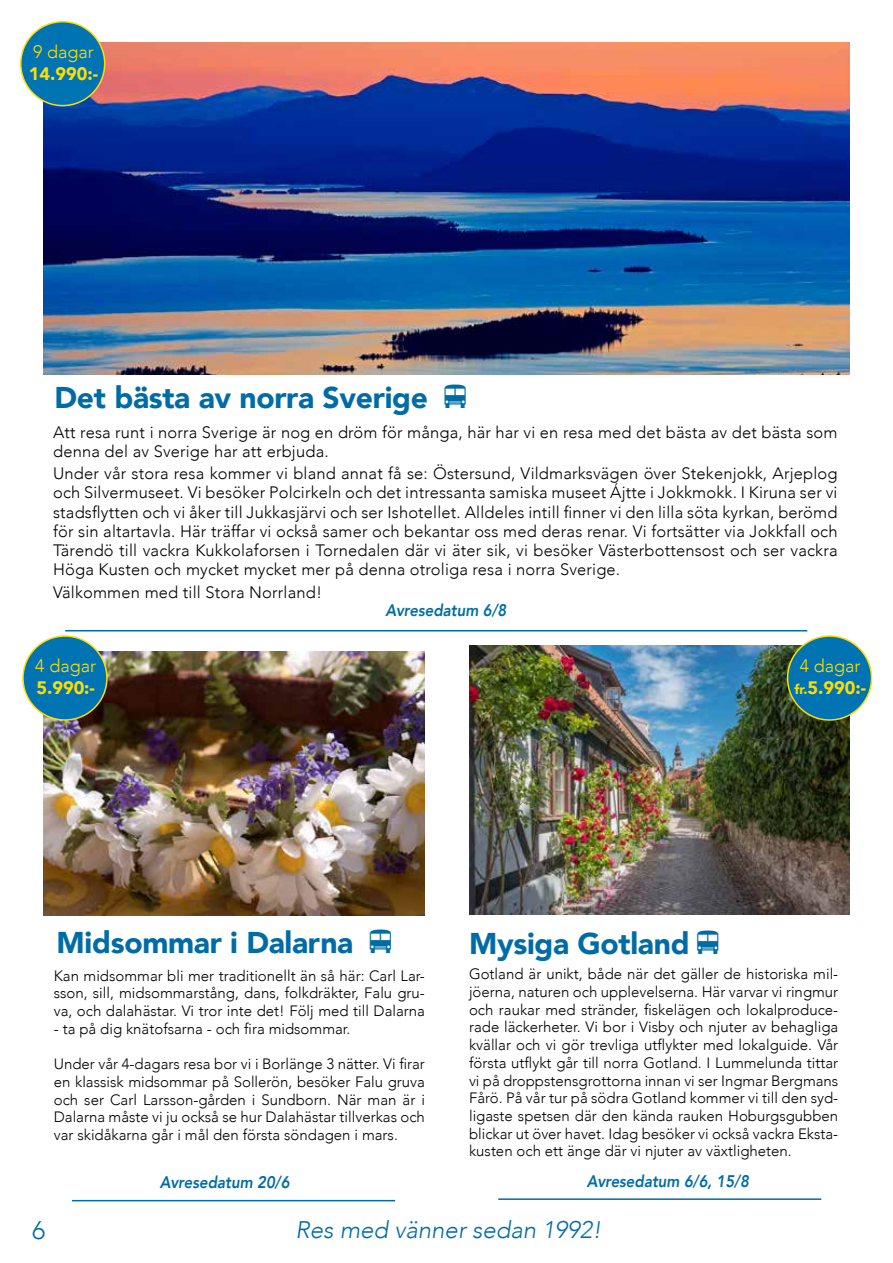
<style>
.page{position:relative;width:893px;height:1263px;background:#fff}
.page>*{position:absolute;margin:0;border:0;box-sizing:border-box;transform-origin:0 0}
.t1{font:900 30px "Avenir";letter-spacing:-.01em;color:#006ca6}
.t2{font:300 25.5px "Avenir";color:#006ca6}
.t3{font:italic 300 24px "Avenir";color:#006ca6}
.t4{font:900 18px/21.6px "Avenir";color:#fd0;text-align:center}
.t5{font:300 18px "Avenir";color:#fd0}
.t6{font:italic 800 16.8px "Avenir";color:#006ca6;scale:.89 1}
.t7{font:300 16.5px/19.2px "Avenir";letter-spacing:.01em;color:#000}
.t8{font:300 15px/17.7px "Avenir";color:#000;text-align:justify}
.s1{font-weight:300}
.s2{font-size:13.5px}
</style>
<div class="page">
<hr style="left:65px;top:630px;width:742px;height:1px;background:#006ca6">
<hr style="left:72px;top:1200px;width:323px;height:1px;background:#006ca6">
<hr style="left:498px;top:1198px;width:323px;height:2px;background:#006ca6">
<img style="left:469px;top:645px;width:380px;height:270px">
<img style="left:43px;top:651px;width:382px;height:265px">
<img style="left:43px;top:43px;width:806px;height:332px">
<div style="left:21px;top:22px;width:84px;height:84px;background:#0074b2;border-radius:50%"></div>
<div style="left:20px;top:21px;width:85px;height:85px;border:2px solid #fd0;border-radius:50%"></div>
<div style="left:23px;top:636px;width:84px;height:84px;background:#0074b2;border-radius:50%"></div>
<div style="left:22px;top:635px;width:86px;height:86px;border:2px solid #fd0;border-radius:50%"></div>
<div style="left:788px;top:636px;width:83px;height:84px;background:#0074b2;border-radius:50%"></div>
<div style="left:787px;top:635px;width:85px;height:86px;border:2px solid #fd0;border-radius:50%"></div>
<p class="t5" style="left:33px;top:41px;width:62px">9 dagar</p>
<p class="t4" style="left:29px;top:62px;width:71px">14.990:-</p>
<h1 class="t1" style="left:55px;top:371px;width:421px">Det bästa av norra Sverige ❖</h1>
<p class="t7" style="left:53px;top:422px;width:786px">Att resa runt i norra Sverige är nog en dröm för många, här har vi en resa med det bästa av det bästa som denna del av Sverige har att erbjuda.</p>
<p class="t7" style="left:53px;top:464px;width:786px;text-align:justify">Under vår stora resa kommer vi bland annat få se: Östersund, Vildmarksvägen över Stekenjokk, Arjeplog och Silvermuseet. Vi besöker Polcirkeln och det intressanta samiska museet Ájtte i Jokkmokk. I Kiruna ser vi stadsflytten och vi åker till Jukkasjärvi och ser Ishotellet. Alldeles intill finner vi den lilla söta kyrkan, berömd för sin altartavla. Här träffar vi också samer och bekantar oss med deras renar. Vi fortsätter via Jokkfall och Tärendö till vackra Kukkolaforsen i Tornedalen där vi äter sik, vi besöker Västerbottensost och ser vackra Höga Kusten och mycket mycket mer på denna otroliga resa i norra Sverige.</p>
<p class="t7" style="left:53px;top:582px;width:270px">Välkommen med till Stora Norrland!</p>
<p class="t5" style="left:35px;top:656px;width:62px">4 dagar</p>
<p class="t4" style="left:36px;top:676px;width:60px">5.990:-</p>
<p class="t6" style="left:386px;top:600px;width:137px">Avresedatum 6/8</p>
<p class="t4" style="left:794px;top:655px;width:73px"><span class="s1">4 dagar </span><span class="s2">fr.</span>5.990:-</p>
<h1 class="t1" style="left:57px;top:917px;width:344px">Midsommar i Dalarna ❖</h1>
<h1 class="t1" style="left:469px;top:918px;width:259px">Mysiga Gotland❖</h1>
<p class="t8" style="left:54px;top:967px;width:373px">Kan midsommar bli mer traditionellt än så här: Carl Lar&shy;sson, sill, midsommarstång, dans, folkdräkter, Falu gru&shy;va, och dalahästar. Vi tror inte det! Följ med till Dalarna</p>
<p class="t8" style="left:54px;top:1020px;width:298px">- ta på dig knätofsarna - och fira midsommar.</p>
<p class="t8" style="left:54px;top:1055px;width:373px">Under vår 4-dagars resa bor vi i Borlänge 3 nätter. Vi firar en klassisk midsommar på Sollerön, besöker Falu gruva och ser Carl Larsson-gården i Sundborn. När man är i Dalarna måste vi ju också se hur Dalahästar tillverkas och var skidåkarna går i mål den första söndagen i mars.</p>
<p class="t6" style="left:160px;top:1172px;width:147px">Avresedatum 20/6</p>
<p class="t8" style="left:469px;top:965px;width:371px">Gotland är unikt, både när det gäller de historiska mil&shy;jöerna, naturen och upplevelserna. Här varvar vi ringmur och raukar med stränder, fiskelägen och lokalproduce&shy;rade läckerheter. Vi bor i Visby och njuter av behagliga kvällar och vi gör trevliga utflykter med lokalguide. Vår första utflykt går till norra Gotland. I Lummelunda tittar vi på droppstensgrottorna innan vi ser Ingmar Bergmans Fårö. På vår tur på södra Gotland kommer vi till den syd&shy;ligaste spetsen där den kända rauken Hoburgsgubben blickar ut över havet. Idag besöker vi också vackra Eksta&shy;kusten och ett änge där vi njuter av växtligheten.</p>
<p class="t6" style="left:587px;top:1171px;width:184px">Avresedatum 6/6, 15/8</p>
<h2 class="t2" style="left:32px;top:1215px;width:15px">6</h2>
<h3 class="t3" style="left:296px;top:1215px;width:307px">Res med vänner sedan 1992!</h3>
</div>
